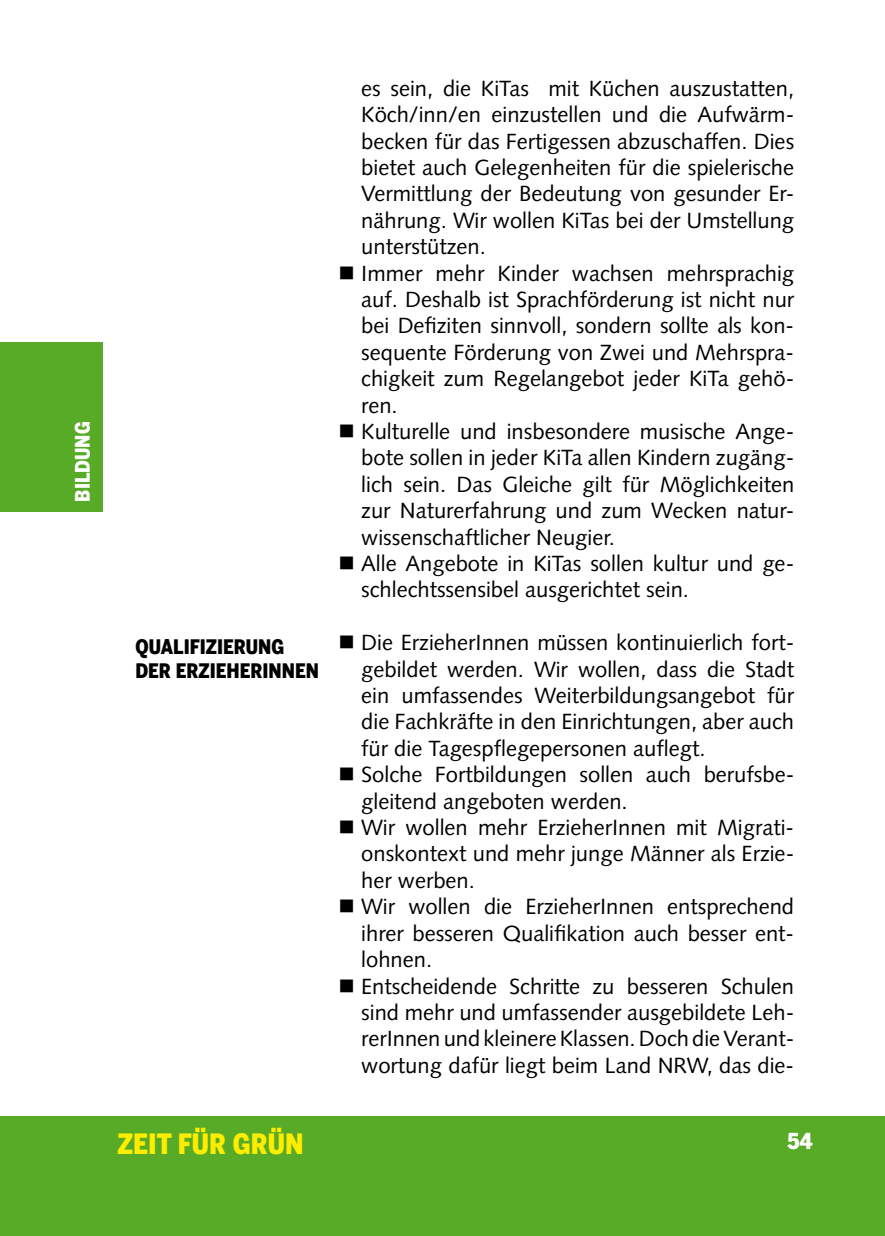
<style>
.page{position:relative;width:885px;height:1236px;background:#fff}
.page>*{position:absolute;margin:0;border:0;box-sizing:border-box;transform-origin:0 0}
.t1{font:900 28px "Benton Sans Cond";color:#ffed00}
.t2{font:22px/26.4px "Syntax";color:#000}
.t3{font:900 22px "Benton Sans Cond";color:#fff}
.t4{font:900 20px/24px "Benton Sans Cond";color:#000}
.t5{font:900 20px "Benton Sans Cond";color:#fff}
</style>
<div class="page">
<div style="left:0;top:1117px;width:884px;height:119px;background:#58ab27"></div>
<div style="left:0;top:342px;width:103px;height:170px;background:#58ab27"></div>
<p class="t5" style="left:71px;top:502px;width:80px;rotate:-90deg">BILDUNG</p>
<p class="t4" style="left:135px;top:635px;width:185px">QUALIFIZI ERUNG<br>DER ERZI EHERINNEN</p>
<p class="t2" style="left:361px;top:75px;width:434px">es sein, die KiTas mit Küchen auszustatten, Köch/inn/en einzustellen und die Aufwärm&shy;becken für das Fertigessen abzuschaffen. Dies bietet auch Gelegenheiten für die spielerische Vermittlung der Bedeutung von gesunder Er&shy;nährung. Wir wollen KiTas bei der U mstellung unterstützen.<br>I mmer mehr Kinder wachsen mehrsprachig auf. Deshalb ist Sprachförderung ist nicht nur bei Defiziten sinnvoll, sondern sollte als kon&shy;sequente Förderung von Zwei und Mehrspra&shy;chigkeit zum Regelangebot jeder KiTa gehö&shy;ren.<br>Kulturelle und insbesondere musische Ange&shy;bote sollen in jeder KiTa allen Kindern zugäng&shy;lich sein. Das Gleiche gilt für Möglichkeiten zur Naturerfahrung und zum Wecken natur&shy;wissenschaftlicher Neugier.<br>Alle Angebote in KiTas sollen kultur und ge&shy;schlechtssensibel ausgerichtet sein.</p>
<p class="t2" style="left:361px;top:629px;width:434px">Die ErzieherI nnen müssen kontinuierlich fort&shy;gebildet werden. Wir wollen, dass die Stadt ein umfassendes Weiterbildungsangebot für die Fachkräfte in den Einrichtungen, aber auch für die Tagespflegepersonen auflegt.<br>Solche Fortbildungen sollen auch berufsbe&shy;gleitend angeboten werden.<br>Wir wollen mehr ErzieherI nnen mit Migrati&shy;onskontext und mehr junge Männer als Erzie&shy;her werben.<br>Wir wollen die ErzieherI nnen entsprechend ihrer besseren Qualifikation auch besser ent&shy;lohnen.<br>Entscheidende Schritte zu besseren Schulen sind mehr und umfassender ausgebildete Leh&shy;rerI nnen und kleinere Klassen. Doch die Verant&shy;wortung dafür liegt beim Land NRW, das die-</p>
<p class="t1" style="left:117px;top:1127px;width:184px">ZEIT FÜR GRÜN</p>
<p class="t3" style="left:787px;top:1128px;width:27px">54</p>
</div>
